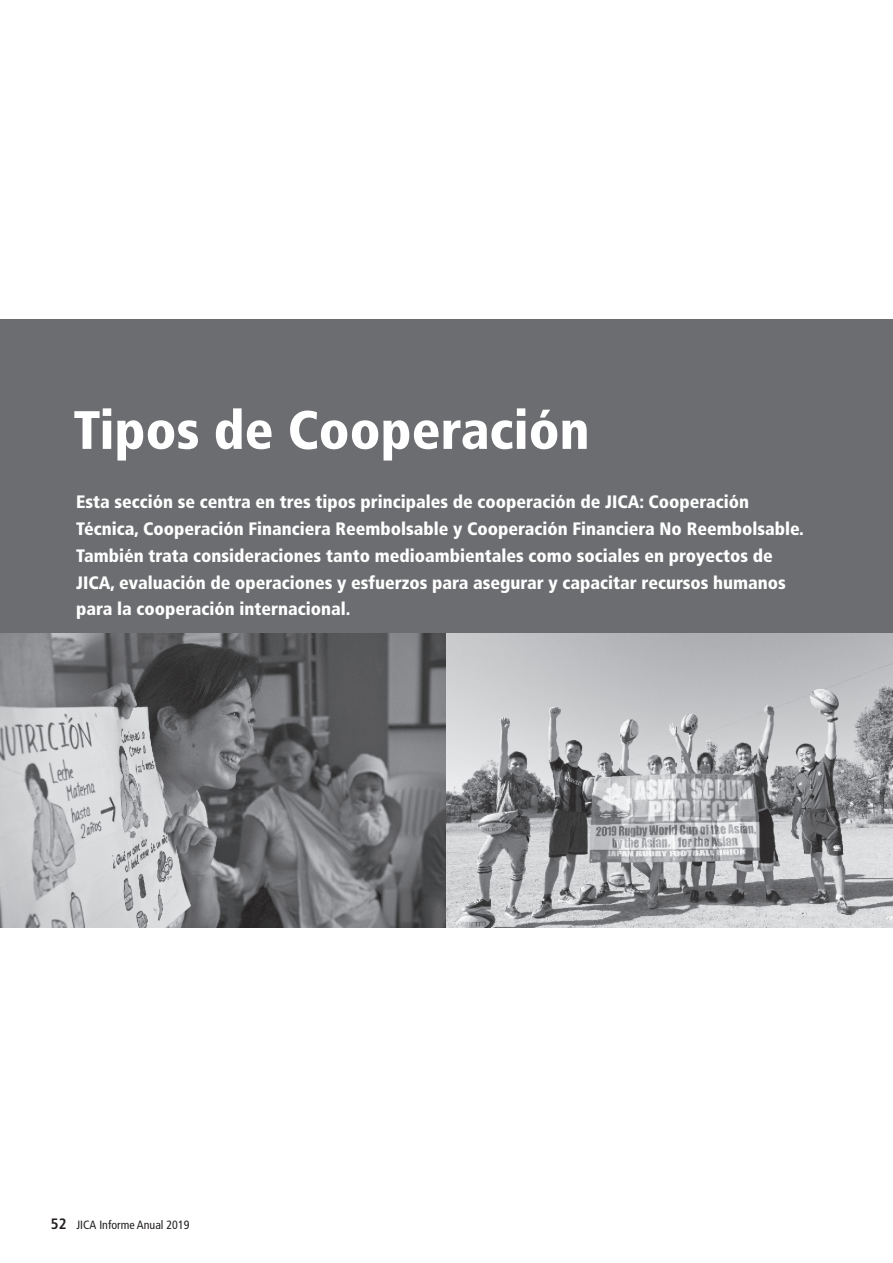
<style>
.page{position:relative;width:893px;height:1263px;background:#fff}
.page>*{position:absolute;margin:0;border:0;box-sizing:border-box;transform-origin:0 0}
.t1{font:900 condensed 54px "Frutiger LT Std";color:#fff}
.t2{font:900 condensed 18px/26.7px "Frutiger LT Std";color:#fff}
.t3{font:condensed 12px "Frutiger LT Std";color:#231f20}
.s1{font-weight:700;font-size:15px}
</style>
<div class="page">
<div style="left:0;top:319px;width:893px;height:315px;background:#6c6d70"></div>
<img style="left:0;top:634px;width:893px;height:293px">
<h1 class="t1" style="left:73px;top:408px;width:518px">Tipos de Cooperación</h1>
<p class="t2" style="left:76px;top:491px;width:729px">Esta sección se centra en tres tipos principales de cooperación de JICA: Cooperación Técnica, Cooperación Financiera Reembolsable y Cooperación Financiera No Reembolsable.<br>También trata consideraciones tanto medioambientales como sociales en proyectos de JICA, evaluación de operaciones y esfuerzos para asegurar y capacitar recursos humanos para la cooperación internacional.</p>
<p class="t3" style="left:51px;top:1220px;width:140px"><span class="s1">52</span> JICA Informe Anual 2019</p>
</div>
